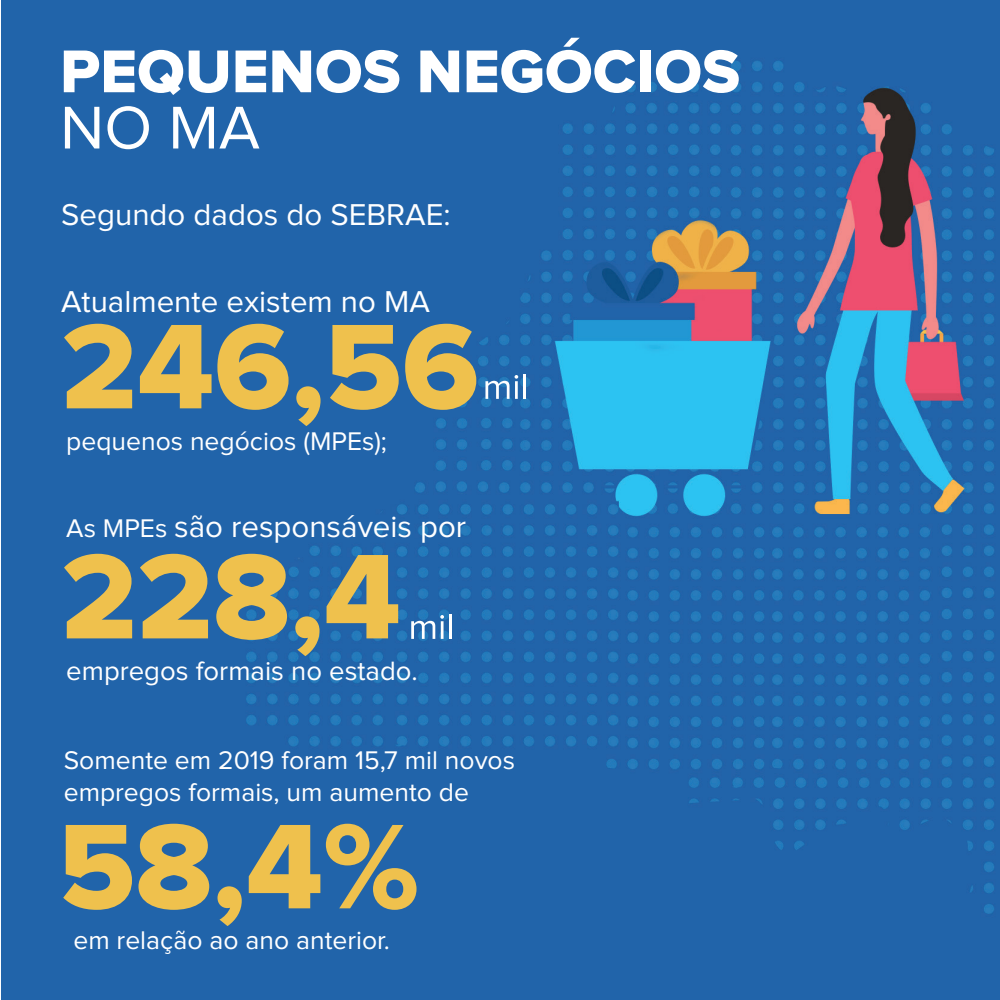
<style>
.page{position:relative;width:1000px;height:1000px;background:#fff}
.page>*{position:absolute;margin:0;border:0;box-sizing:border-box;transform-origin:0 0}
.t1{font:125px "Proxima Nova Extrabld";color:#efc14d}
.t2{font:62.5px "Proxima Nova Extrabld";color:#fff}
.t3{font:62.5px "Proxima Nova";color:#fff}
.t4{font:31.25px "Proxima Nova";color:#fff}
.t5{font:27.5px "Proxima Nova";color:#fff}
.t6{font:26.5px/31.8px "Proxima Nova";color:#fff}
.s1{font-size:26.5px}
</style>
<div class="page">
<img style="left:1px;top:0;width:999px;height:1000px">
<svg style="left:485px;top:381px;width:24px;height:18px"></svg>
<hr style="left:515px;top:381px;width:3px;height:18px;background:#fff">
<svg style="left:515px;top:375px;width:3px;height:4px"></svg>
<hr style="left:523px;top:374px;width:3px;height:25px;background:#fff">
<svg style="left:411px;top:615px;width:33px;height:24px"></svg>
<hr style="left:449px;top:614px;width:3px;height:25px;background:#fff">
<h2 class="t2" style="left:60px;top:43px;width:681px">PEQUENOS NEGÓCIOS</h2>
<h2 class="t3" style="left:60px;top:99px;width:201px">NO MA</h2>
<p class="t4" style="left:61px;top:200px;width:391px">Segundo dados do SEBRAE:</p>
<p class="t4" style="left:61px;top:287px;width:370px">Atualmente existem no MA</p>
<h1 class="t1" style="left:61px;top:310px;width:419px">246,56</h1>
<p class="t6" style="left:66px;top:427px;width:322px">pequenos negócios (MPEs);</p>
<p class="t4" style="left:66px;top:512px;width:401px"><span class="s1">As MPEs</span> são responsáveis por</p>
<h1 class="t1" style="left:61px;top:540px;width:341px">228,4</h1>
<p class="t5" style="left:66px;top:658px;width:353px">empregos formais no estado.</p>
<p class="t6" style="left:64px;top:745px;width:453px">Somente em 2019 foram 15,7 mil novos empregos formais, um aumento de</p>
<h1 class="t1" style="left:58px;top:810px;width:363px">58,4%</h1>
<p class="t6" style="left:73px;top:925px;width:318px">em relação ao ano anterior.</p>
</div>
